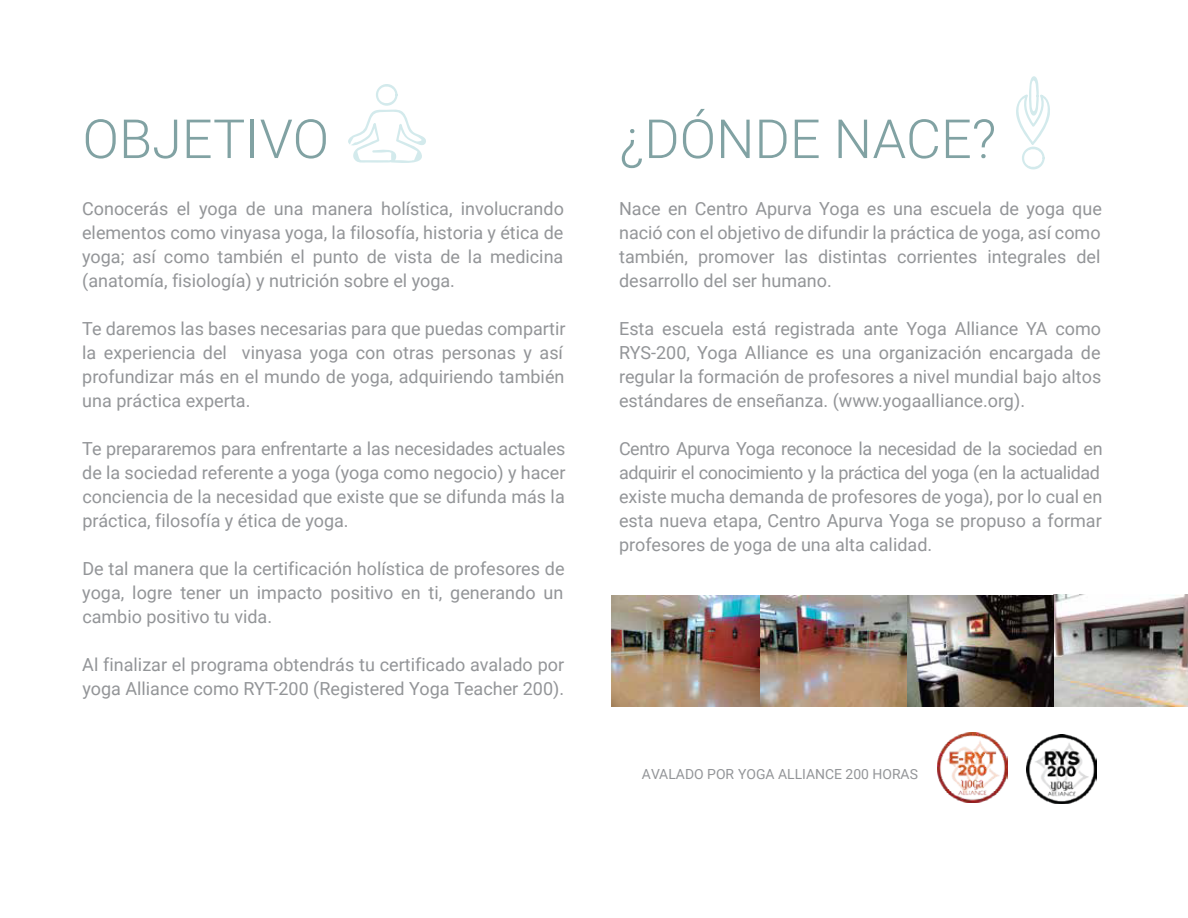
<style>
.page{position:relative;width:1188px;height:918px;background:#fff}
.page>*{position:absolute;margin:0;border:0;box-sizing:border-box;transform-origin:0 0}
.t1{font:300 54px "Roboto";color:#81a2a3}
.t2{font:18px/24px "Roboto";color:#939598;text-align:justify}
.t3{font:13.95px "Roboto";color:#939598}
</style>
<div class="page">
<img style="left:612px;top:595px;width:576px;height:111px">
<img style="left:1027px;top:734px;width:70px;height:70px">
<img style="left:938px;top:733px;width:69px;height:70px">
<svg style="left:348px;top:84px;width:78px;height:79px"></svg>
<svg style="left:1016px;top:76px;width:34px;height:94px"></svg>
<h1 class="t1" style="left:82px;top:101px;width:248px">OBJETIVO</h1>
<p class="t2" style="left:82px;top:196px;width:483px">Conocerás el yoga de una manera holística, involucrando elementos como vinyasa yoga, la filosofía, historia y ética de yoga; así como también el punto de vista de la medicina (anatomía, fisiología) y nutrición sobre el yoga.</p>
<p class="t2" style="left:82px;top:316px;width:485px;text-align:left">Te daremos las bases necesarias para que puedas compartir la experiencia del vinyasa yoga con otras personas y así profundizar más en el mundo de yoga, adquiriendo también una práctica experta.</p>
<p class="t2" style="left:82px;top:436px;width:485px">Te prepararemos para enfrentarte a las necesidades actuales de la sociedad referente a yoga (yoga como negocio) y hacer conciencia de la necesidad que existe que se difunda más la práctica, filosofía y ética de yoga.</p>
<p class="t2" style="left:82px;top:556px;width:484px">De tal manera que la certificación holística de profesores de yoga, logre tener un impacto positivo en ti, generando un cambio positivo tu vida.</p>
<p class="t2" style="left:82px;top:652px;width:483px">Al finalizar el programa obtendrás tu certificado avalado por yoga Alliance como RYT-200 (Registered Yoga Teacher 200).</p>
<h1 class="t1" style="left:619px;top:101px;width:378px">¿DÓNDE NACE?</h1>
<p class="t2" style="left:619px;top:196px;width:484px">Nace en Centro Apurva Yoga es una escuela de yoga que nació con el objetivo de difundir la práctica de yoga, así como también, promover las distintas corrientes integrales del desarrollo del ser humano.</p>
<p class="t2" style="left:619px;top:316px;width:484px">Esta escuela está registrada ante Yoga Alliance YA como RYS-200, Yoga Alliance es una organización encargada de regular la formación de profesores a nivel mundial bajo altos estándares de enseñanza. (www.yogaalliance.org).</p>
<p class="t2" style="left:619px;top:436px;width:485px;text-align:left">Centro Apurva Yoga reconoce la necesidad de la sociedad en adquirir el conocimiento y la práctica del yoga (en la actualidad existe mucha demanda de profesores de yoga), por lo cual en esta nueva etapa, Centro Apurva Yoga se propuso a formar profesores de yoga de una alta calidad.</p>
<p class="t3" style="left:642px;top:764px;width:278px">AVALADO POR YOGA ALLIANCE 200 HORAS</p>
</div>
